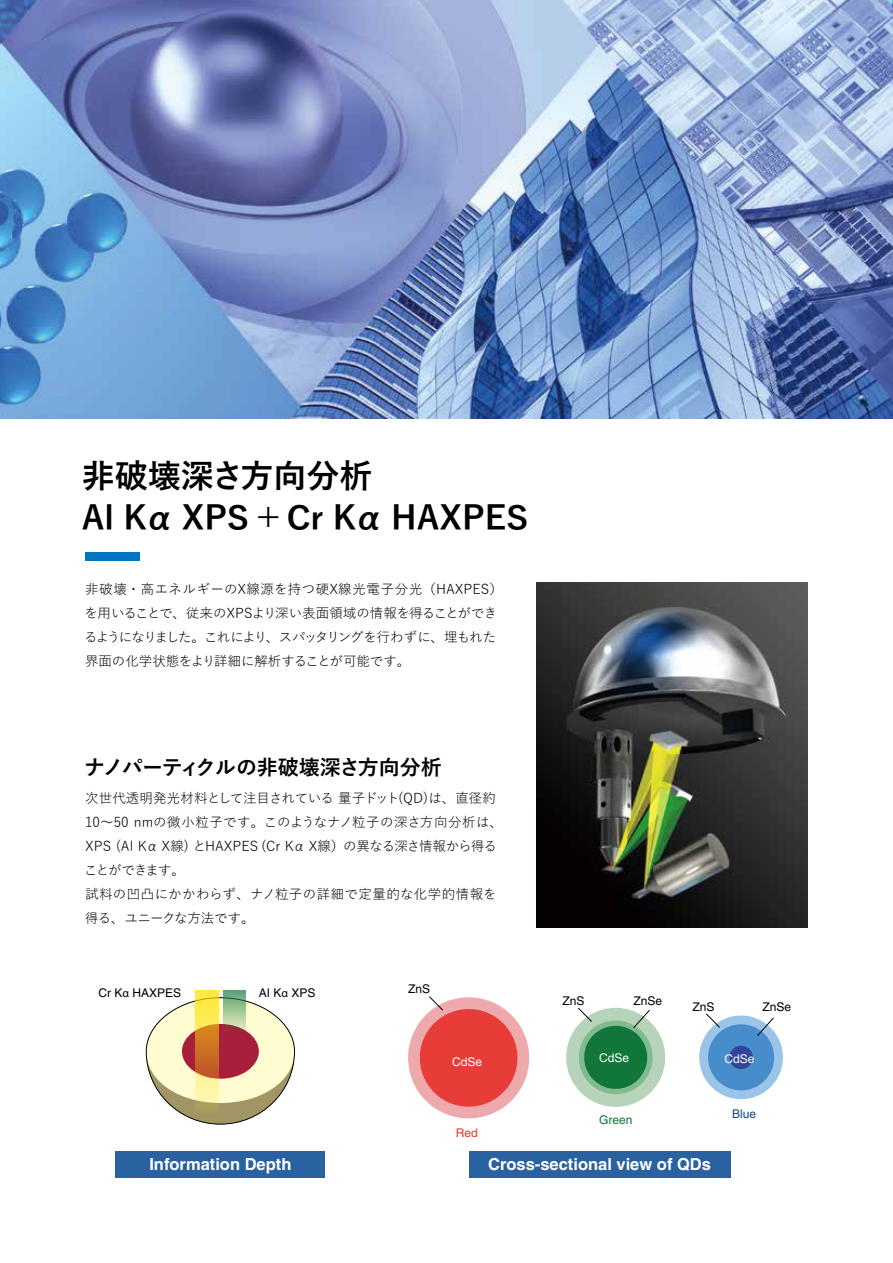
<style>
.page{position:relative;width:893px;height:1263px;background:#fff}
.page>*{position:absolute;margin:0;border:0;box-sizing:border-box;transform-origin:0 0}
.t1{font:700 33px/42px "Yu Gothic";color:#000}
.t2{font:700 21px "Yu Gothic";letter-spacing:-.03em;color:#000}
.t3{font:700 16.5px "Helvetica LT Pro";color:#fff}
.t4{font:13.5px/24px "Yu Gothic";color:#000}
.t5{font:12px "Helvetica LT Pro";color:#000}
.t6{font:12px "Helvetica LT Pro";color:#fff}
.t7{font:12px "Helvetica LT Pro";color:#11763a}
.t8{font:12px "Helvetica LT Pro";color:#16438a}
.t9{font:12px "Helvetica LT Pro";color:#e83626}
.s1{font-family:"Myriad Pro"}
</style>
<div class="page">
<div style="left:469px;top:1151px;width:261px;height:27px;background:#2961a1"></div>
<div style="left:116px;top:1151px;width:209px;height:27px;background:#2961a1"></div>
<svg style="left:699px;top:1013px;width:84px;height:87px"></svg>
<svg style="left:566px;top:1007px;width:100px;height:100px"></svg>
<svg style="left:408px;top:996px;width:122px;height:123px"></svg>
<svg style="left:146px;top:997px;width:149px;height:128px"></svg>
<div style="left:182px;top:1024px;width:77px;height:55px;background:#a71f3c;border-radius:50%"></div>
<svg style="left:223px;top:991px;width:23px;height:41px"></svg>
<svg style="left:195px;top:991px;width:23px;height:121px"></svg>
<div style="left:85px;top:552px;width:55px;height:9px;background:#0075c2"></div>
<img style="left:537px;top:582px;width:271px;height:345px">
<img style="left:0;top:0;width:893px;height:418px">
<h1 class="t1" style="left:82px;top:455px;width:448px">非破壊深さ方向分析<br>Al Kα XPS + Cr Kα HAXPES</h1>
<p class="t4" style="left:84px;top:576px;width:420px">非破壊・高エネルギーのX線源を持つ硬X線光電子分光（HAXPES）を用いることで、従来のXPSより深い表面領域の情報を得ることができるようになりました。これにより、スパッタリングを行わずに、埋もれた界面の化学状態をより詳細に解析することが可能です。</p>
<h2 class="t2" style="left:84px;top:756px;width:359px">ナノパーティクルの非破壊深さ方向分析</h2>
<p class="t4" style="left:84px;top:784px;width:420px">次世代透明発光材料として注目されている 量子ドット(QD)は、直径約<br>10〜50 nmの微小粒子です。このようなナノ粒子の深さ方向分析は、<br>XPS (Al Kα X線) とHAXPES (Cr Kα X線）の異なる深さ情報から得ることができます。<br>試料の凹凸にかかわらず、ナノ粒子の詳細で定量的な化学的情報を得る、ユニークな方法です。</p>
<p class="t5" style="left:98px;top:986px;width:84px">Cr K<span class="s1">α</span> HAXPES</p>
<p class="t5" style="left:259px;top:986px;width:58px">AI K<span class="s1">α</span> XPS</p>
<p class="t5" style="left:408px;top:982px;width:24px">ZnS</p>
<p class="t6" style="left:452px;top:1055px;width:32px">CdSe</p>
<p class="t9" style="left:456px;top:1125px;width:24px">Red</p>
<p class="t5" style="left:562px;top:994px;width:24px">ZnS</p>
<p class="t5" style="left:633px;top:994px;width:30px">ZnSe</p>
<p class="t6" style="left:599px;top:1051px;width:32px">CdSe</p>
<p class="t7" style="left:599px;top:1113px;width:35px">Green</p>
<p class="t5" style="left:692px;top:1000px;width:24px">ZnS</p>
<p class="t5" style="left:762px;top:1000px;width:30px">ZnSe</p>
<p class="t6" style="left:725px;top:1052px;width:32px">CdSe</p>
<p class="t8" style="left:732px;top:1107px;width:26px">Blue</p>
<p class="t3" style="left:149px;top:1154px;width:144px">Information Depth</p>
<p class="t3" style="left:488px;top:1154px;width:224px">Cross-sectional view of QDs</p>
</div>
